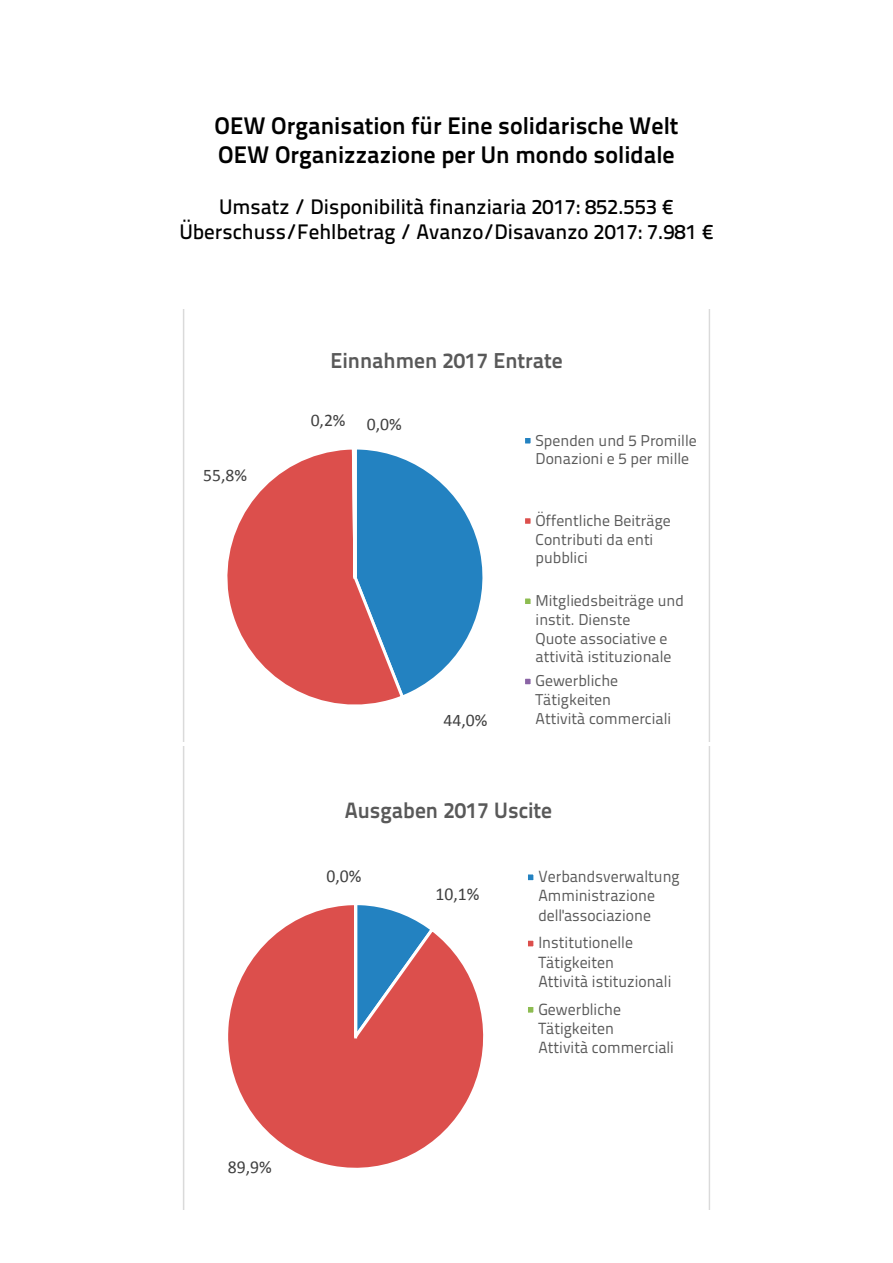
<style>
.page{position:relative;width:893px;height:1263px;background:#fff}
.page>*{position:absolute;margin:0;border:0;box-sizing:border-box;transform-origin:0 0}
.t1{font:700 24px/28.8px "Titillium Text 22 L";color:#000}
.t2{font:700 22.2px "Titillium Text 22 L";color:#595959}
.t3{font:700 21.6px "Titillium Text 22 L";color:#595959}
.t4{font:500 21px/25.2px "Titillium Text 22 L";color:#000;text-align:center}
.t5{font:18.15px "Calibri";color:#404040}
.t6{font:17.7px "Calibri";color:#404040}
.t7{font:16.2px/19.2px "Titillium Text 22 L";color:#595959}
.t8{font:15.6px/18.8px "Titillium Text 22 L";color:#595959}
</style>
<div class="page">
<svg style="left:183px;top:310px;width:527px;height:431px"></svg>
<svg style="left:183px;top:746px;width:527px;height:464px"></svg>
<h1 class="t1" style="left:215px;top:110px;width:465px">OEW Organisation für Eine solidarische Welt<br>OEW Organizzazione per Un mondo solidale</h1>
<h3 class="t4" style="left:179px;top:192px;width:536px">Umsatz / Disponibilità finanziaria 2017: 852.553 €<br>Überschuss/Fehlbetrag / Avanzo/Disavanzo 2017: 7.981 €</h3>
<p class="t6" style="left:203px;top:464px;width:45px">55,8%</p>
<h3 class="t3" style="left:330px;top:343px;width:234px">Einnahmen 2017 Entrate</h3>
<p class="t6" style="left:311px;top:411px;width:93px">0,2% 0,0%</p>
<p class="t6" style="left:444px;top:709px;width:45px">44,0%</p>
<p class="t8" style="left:535px;top:430px;width:163px">Spenden und 5 Promille<br>Donazioni e 5 per mille</p>
<p class="t8" style="left:535px;top:510px;width:137px">Öffentliche Beiträge<br>Contributi da enti pubblici</p>
<p class="t8" style="left:535px;top:590px;width:150px">Mitgliedsbeiträge und instit. Dienste<br>Quote associative e attività istituzionale</p>
<p class="t8" style="left:535px;top:671px;width:137px">Gewerbliche<br>Tätigkeiten<br>Attività commerciali</p>
<h2 class="t2" style="left:345px;top:793px;width:209px">Ausgaben 2017 Uscite</h2>
<p class="t5" style="left:326px;top:864px;width:36px">0,0%</p>
<p class="t5" style="left:435px;top:882px;width:45px">10,1%</p>
<p class="t7" style="left:538px;top:866px;width:143px">Verbandsverwaltung<br>Amministrazione dell'associazione</p>
<p class="t7" style="left:538px;top:932px;width:134px">Institutionelle<br>Tätigkeiten<br>Attività istituzionali</p>
<p class="t7" style="left:538px;top:998px;width:137px">Gewerbliche<br>Tätigkeiten<br>Attività commerciali</p>
<p class="t5" style="left:228px;top:1155px;width:45px">89,9%</p>
</div>
